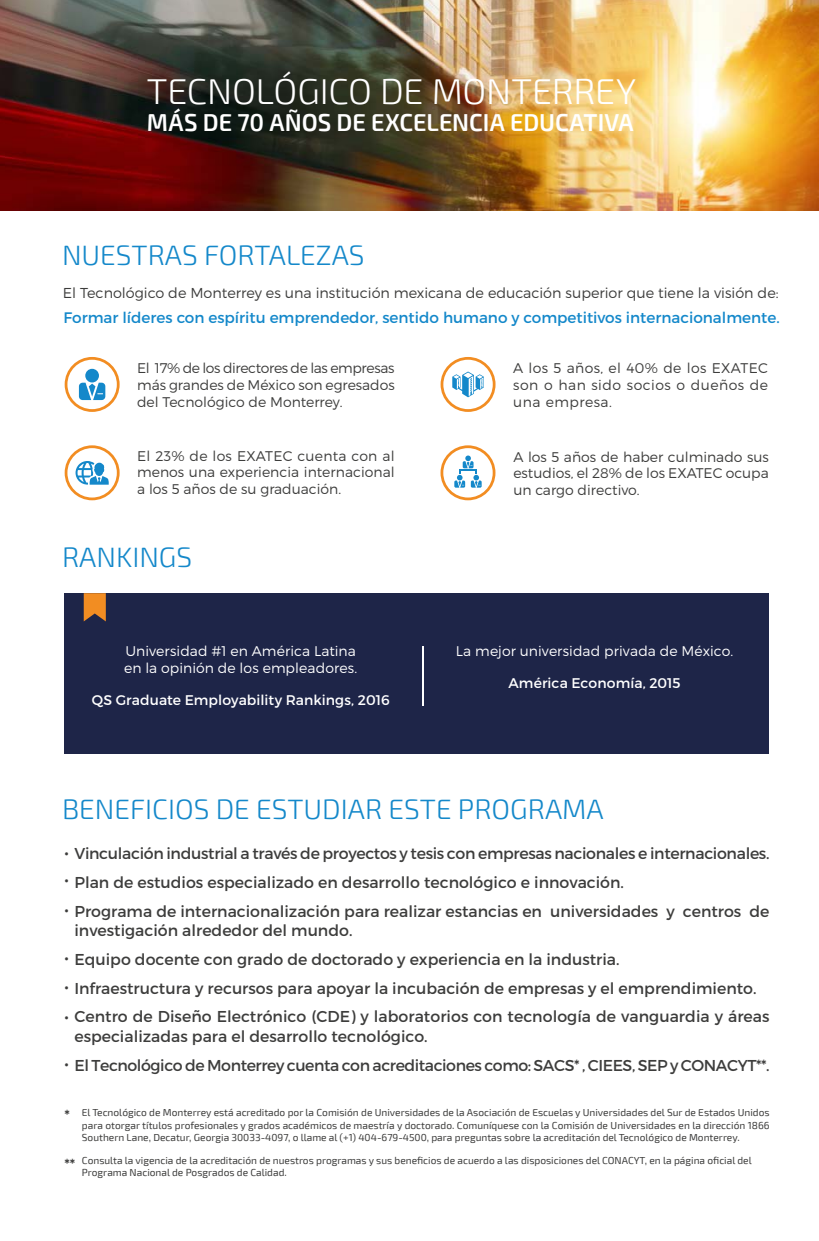
<style>
.page{position:relative;width:819px;height:1241px;background:#fff}
.page>*{position:absolute;margin:0;border:0;box-sizing:border-box;transform-origin:0 0}
.t1{font:300 35.88px "Exo 2";letter-spacing:-.005em;color:#fff}
.t2{font:300 28px "Exo 2";color:#1488ca}
.t3{font:600 24.5px "Exo 2";letter-spacing:-.005em;color:#fff}
.t4{font:15.75px/19.2px "Montserrat";color:#3d3d3c}
.t5{font:15.75px/28.9px "Montserrat";letter-spacing:-.02em;color:#3d3d3c}
.t6{font:15.75px "Montserrat";letter-spacing:-.025em;color:#3d3d3c}
.t7{font:15.58px "Montserrat";color:#3c3c3b}
.t8{font:15.22px "Montserrat";color:#1488ca}
.t9{font:300 14.35px "Montserrat";color:#3c3c3b}
.t10{font:300 14px/16.8px "Montserrat";color:#3d3d3c;text-align:justify}
.t11{font:300 14px/16.8px "Montserrat";letter-spacing:.005em;color:#fff}
.t12{font:14px "Montserrat";letter-spacing:.005em;color:#fff}
.t13{font:10.15px/12.2px "Exo 2";color:#3d3d3c;text-align:justify}
.s1{font-size:15.58px;color:#3c3c3b}
</style>
<div class="page">
<img style="left:0;top:0;width:818px;height:211px">
<hr style="left:818px;top:0;width:1px;height:1240px;background:#1e2548">
<svg style="left:65px;top:357px;width:55px;height:55px"></svg>
<div style="left:67px;top:359px;width:50px;height:50px;background:#fff;border-radius:50%"></div>
<div style="left:85px;top:369px;width:14px;height:13px;background:#1488ca;border-radius:50%"></div>
<svg style="left:79px;top:382px;width:26px;height:18px"></svg>
<svg style="left:65px;top:445px;width:55px;height:55px"></svg>
<div style="left:67px;top:448px;width:50px;height:49px;background:#fff;border-radius:50%"></div>
<svg style="left:76px;top:461px;width:33px;height:23px"></svg>
<svg style="left:440px;top:357px;width:55px;height:55px"></svg>
<div style="left:443px;top:359px;width:49px;height:50px;background:#fff;border-radius:50%"></div>
<svg style="left:452px;top:371px;width:32px;height:26px"></svg>
<svg style="left:440px;top:445px;width:55px;height:55px"></svg>
<div style="left:443px;top:448px;width:49px;height:49px;background:#fff;border-radius:50%"></div>
<svg style="left:454px;top:455px;width:27px;height:32px"></svg>
<div style="left:64px;top:593px;width:705px;height:160px;background:#1e2548"></div>
<svg style="left:84px;top:593px;width:22px;height:28px"></svg>
<hr style="left:421px;top:646px;width:2px;height:59px;background:#fff">
<h1 class="t1" style="left:147px;top:69px;width:491px">TECNOLÓGICO DE MONTERREY</h1>
<h3 class="t3" style="left:147px;top:106px;width:488px">MÁS DE 70 AÑOS DE EXCELENCIA EDUCATIVA</h3>
<h2 class="t2" style="left:62px;top:237px;width:304px">NUESTRAS FORTALEZAS</h2>
<h3 class="t9" style="left:63px;top:284px;width:717px">El Tecnológico de Monterrey es una institución mexicana de educación superior que tiene la visión de:</h3>
<h3 class="t8" style="left:63px;top:308px;width:717px">Formar líderes con espíritu emprendedor, sentido humano y competitivos internacionalmente.</h3>
<h3 class="t10" style="left:137px;top:360px;width:259px">El 17% de los directores de las empresas más grandes de México son egresados del Tecnológico de Monterrey.</h3>
<h3 class="t10" style="left:513px;top:359px;width:256px">A los 5 años, el 40% de los EXATEC son o han sido socios o dueños de una empresa.</h3>
<h3 class="t10" style="left:137px;top:447px;width:259px">El 23% de los EXATEC cuenta con al menos una experiencia internacional a los 5 años de su graduación.</h3>
<h2 class="t2" style="left:62px;top:539px;width:132px">RANKINGS</h2>
<h3 class="t11" style="left:124px;top:642px;width:235px">Universidad #1 en América Latina en la opinión de los empleadores.</h3>
<h3 class="t12" style="left:92px;top:691px;width:299px">QS Graduate Employability Rankings, 2016</h3>
<h3 class="t10" style="left:513px;top:448px;width:257px">A los 5 años de haber culminado sus estudios, el 28% de los EXATEC ocupa un cargo directivo.</h3>
<h3 class="t11" style="left:456px;top:642px;width:279px">La mejor universidad privada de México.</h3>
<h3 class="t12" style="left:508px;top:674px;width:174px">América Economía, 2015</h3>
<h2 class="t2" style="left:62px;top:790px;width:543px">BENEFICIOS DE ESTUDIAR ESTE PROGRAMA</h2>
<h3 class="t5" style="left:74px;top:838px;width:696px;text-indent:-10px"><span class="s1">•</span> Vinculación industrial a través de proyectos y tesis con empresas nacionales e internacionales.<br>Plan de estudios especializado en desarrollo tecnológico e innovación.</h3>
<h3 class="t4" style="left:74px;top:901px;width:696px;text-indent:-10px"><span class="s1">•</span> Programa de internacionalización para realizar estancias en universidades y centros de investigación alrededor del mundo.</h3>
<h3 class="t4" style="left:74px;top:949px;width:546px">Equipo docente con grado de doctorado y experiencia en la industria.</h3>
<h3 class="t4" style="left:64px;top:978px;width:693px"><span class="s1">•</span> Infraestructura y recursos para apoyar la incubación de empresas y el emprendimiento.</h3>
<h3 class="t4" style="left:74px;top:1007px;width:696px;text-indent:-10px"><span class="s1">•</span> Centro de Diseño Electrónico (CDE) y laboratorios con tecnología de vanguardia y áreas especializadas para el desarrollo tecnológico.</h3>
<h3 class="t6" style="left:74px;top:1055px;width:696px">El Tecnológico de Monterrey cuenta con acreditaciones como: SACS* , CIEES, SEP y CONACYT**.</h3>
<h3 class="t7" style="left:64px;top:870px;width:6px">•</h3>
<h3 class="t7" style="left:64px;top:947px;width:6px">•</h3>
<h3 class="t7" style="left:64px;top:1053px;width:6px">•</h3>
<h3 class="t7" style="left:64px;top:1105px;width:7px">*</h3>
<p class="t13" style="left:82px;top:1105px;width:689px">El Tecnológico de Monterrey está acreditado por la Comisión de Universidades de la Asociación de Escuelas y Universidades del Sur de Estados Unidos para otorgar títulos profesionales y grados académicos de maestría y doctorado. Comuníquese con la Comisión de Universidades en la dirección 1866<br>Southern Lane, Decatur, Georgia 30033-4097, o llame al (+1) 404-679-4500, para preguntas sobre la acreditación del Tecnológico de Monterrey.</p>
<p class="t13" style="left:82px;top:1153px;width:671px">Consulta la vigencia de la acreditación de nuestros programas y sus beneficios de acuerdo a las disposiciones del CONACYT, en la página oficial del<br>Programa Nacional de Posgrados de Calidad.</p>
<h3 class="t7" style="left:64px;top:1154px;width:12px">**</h3>
</div>
